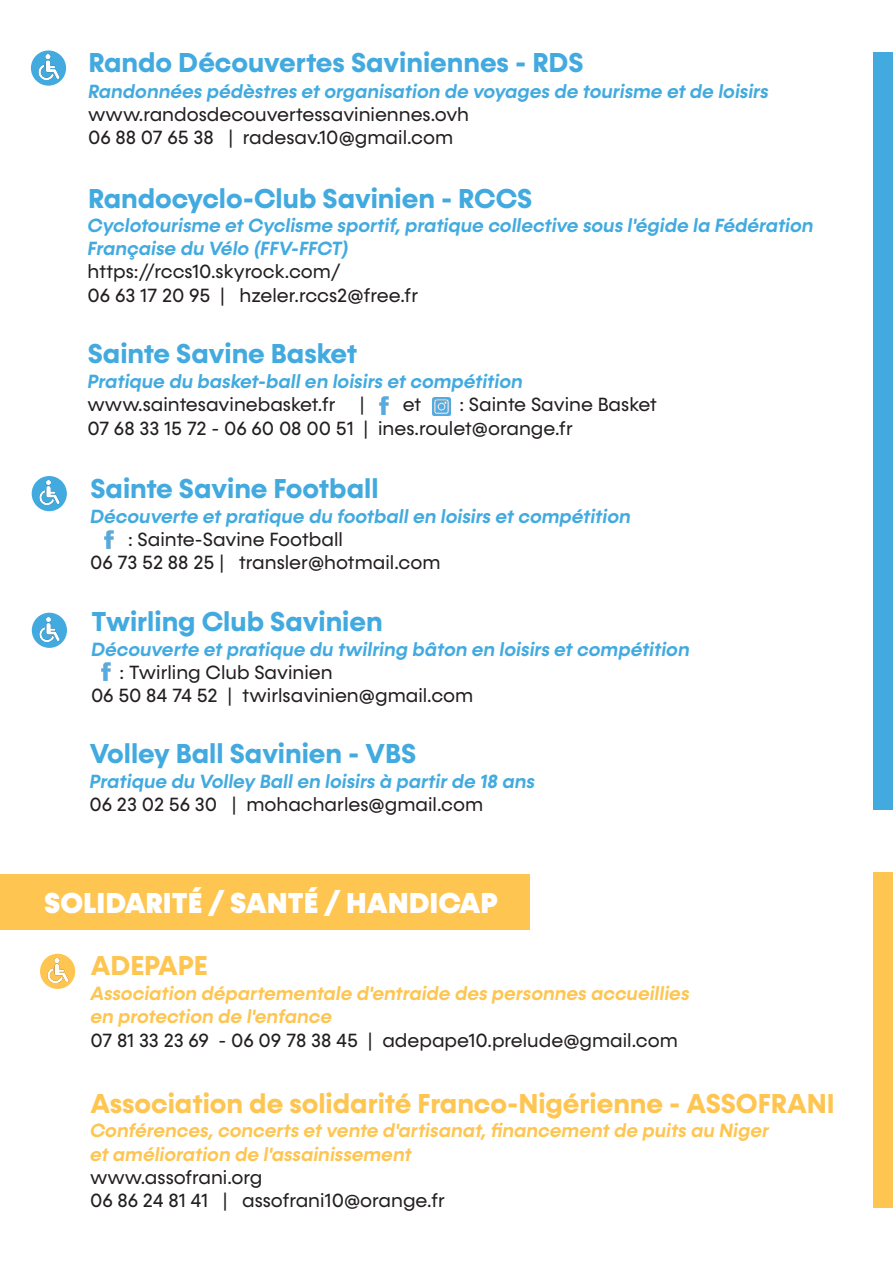
<style>
.page{position:relative;width:893px;height:1263px;background:#fff}
.page>*{position:absolute;margin:0;border:0;box-sizing:border-box;transform-origin:0 0}
.t1{font:900 29.1px "Konnect";color:#fff}
.t2{font:700 27.45px "Konnect";color:#42aadf}
.t3{font:700 27.45px "Konnect";color:#fec551}
.t4{font:19.2px/23.1px "Konnect";color:#231f20}
.t5{font:italic 600 19.2px/23.1px "Konnect";color:#42aadf}
.t6{font:italic 600 19.2px/23.1px "Konnect";color:#fec551}
</style>
<div class="page">
<div style="left:0;top:874px;width:529px;height:55px;background:#fec551"></div>
<div style="left:873px;top:52px;width:20px;height:758px;background:#42aadf"></div>
<div style="left:873px;top:872px;width:20px;height:336px;background:#fec551"></div>
<div style="left:40px;top:954px;width:35px;height:35px;background:#fec551;border-radius:50%"></div>
<img style="left:47px;top:958px;width:23px;height:24px">
<img style="left:432px;top:397px;width:18px;height:18px">
<div style="left:31px;top:50px;width:35px;height:36px;background:#42aadf;border-radius:50%"></div>
<img style="left:38px;top:55px;width:23px;height:24px">
<div style="left:32px;top:476px;width:35px;height:35px;background:#42aadf;border-radius:50%"></div>
<img style="left:39px;top:480px;width:23px;height:25px">
<div style="left:32px;top:613px;width:35px;height:35px;background:#42aadf;border-radius:50%"></div>
<img style="left:39px;top:617px;width:23px;height:24px">
<img style="left:104px;top:530px;width:10px;height:19px">
<img style="left:101px;top:662px;width:10px;height:19px">
<img style="left:379px;top:396px;width:10px;height:19px">
<h2 class="t2" style="left:88px;top:46px;width:496px">Rando Découvertes Saviniennes - RDS</h2>
<p class="t5" style="left:88px;top:80px;width:682px">Randonnées pédèstres et organisation de voyages de tourisme et de loisirs</p>
<p class="t4" style="left:88px;top:103px;width:383px">www.randosdecouvertessaviniennes.ovh<br>06 88 07 65 38 | radesav.10@gmail.com</p>
<h2 class="t2" style="left:88px;top:182px;width:446px">Randocyclo-Club Savinien - RCCS</h2>
<p class="t5" style="left:88px;top:214px;width:727px">Cyclotourisme et Cyclisme sportif, pratique collective sous l'égide la Fédération<br>Française du Vélo (FFV-FFCT)</p>
<p class="t4" style="left:88px;top:261px;width:332px">https://rccs10.skyrock.com/<br>06 63 17 20 95 | hzeler.rccs2@free.fr</p>
<h2 class="t2" style="left:88px;top:337px;width:271px">Sainte Savine Basket</h2>
<p class="t5" style="left:87px;top:371px;width:437px">Pratique du basket-ball en loisirs et compétition</p>
<p class="t4" style="left:87px;top:394px;width:279px">www.saintesavinebasket.fr |</p>
<p class="t4" style="left:403px;top:394px;width:20px">et</p>
<p class="t4" style="left:87px;top:394px;width:571px;text-indent:372px">: Sainte Savine Basket<br>07 68 33 15 72 - 06 60 08 00 51 | ines.roulet@orange.fr</p>
<h2 class="t2" style="left:90px;top:472px;width:290px">Sainte Savine Football</h2>
<p class="t5" style="left:90px;top:505px;width:542px">Découverte et pratique du football en loisirs et compétition</p>
<p class="t4" style="left:90px;top:528px;width:352px;text-indent:38px">: Sainte-Savine Football<br>06 73 52 88 25 | transler@hotmail.com</p>
<h2 class="t2" style="left:91px;top:605px;width:293px">Twirling Club Savinien</h2>
<p class="t5" style="left:91px;top:638px;width:600px">Découverte et pratique du twilring bâton en loisirs et compétition</p>
<p class="t4" style="left:91px;top:661px;width:384px;text-indent:29px">: Twirling Club Savinien<br>06 50 84 74 52 | twirlsavinien@gmail.com</p>
<h2 class="t2" style="left:90px;top:737px;width:328px">Volley Ball Savinien - VBS</h2>
<p class="t5" style="left:90px;top:770px;width:447px">Pratique du Volley Ball en loisirs à partir de 18 ans</p>
<p class="t4" style="left:90px;top:793px;width:395px">06 23 02 56 30 | mohacharles@gmail.com</p>
<h1 class="t1" style="left:44px;top:885px;width:455px">SOLIDARITÉ / SANTÉ / HANDICAP</h1>
<h2 class="t3" style="left:91px;top:949px;width:118px">ADEPAPE</h2>
<p class="t6" style="left:90px;top:983px;width:601px">Association départementale d'entraide des personnes accueillies en protection de l'enfance</p>
<p class="t4" style="left:90px;top:1029px;width:589px">07 81 33 23 69 - 06 09 78 38 45 | adepape10.prelude@gmail.com</p>
<h2 class="t3" style="left:90px;top:1087px;width:746px">Association de solidarité Franco-Nigérienne - ASSOFRANI</h2>
<p class="t6" style="left:90px;top:1120px;width:681px">Conférences, concerts et vente d'artisanat, financement de puits au Niger et amélioration de l'assainissement</p>
<p class="t4" style="left:90px;top:1166px;width:356px">www.assofrani.org<br>06 86 24 81 41 | assofrani10@orange.fr</p>
</div>
